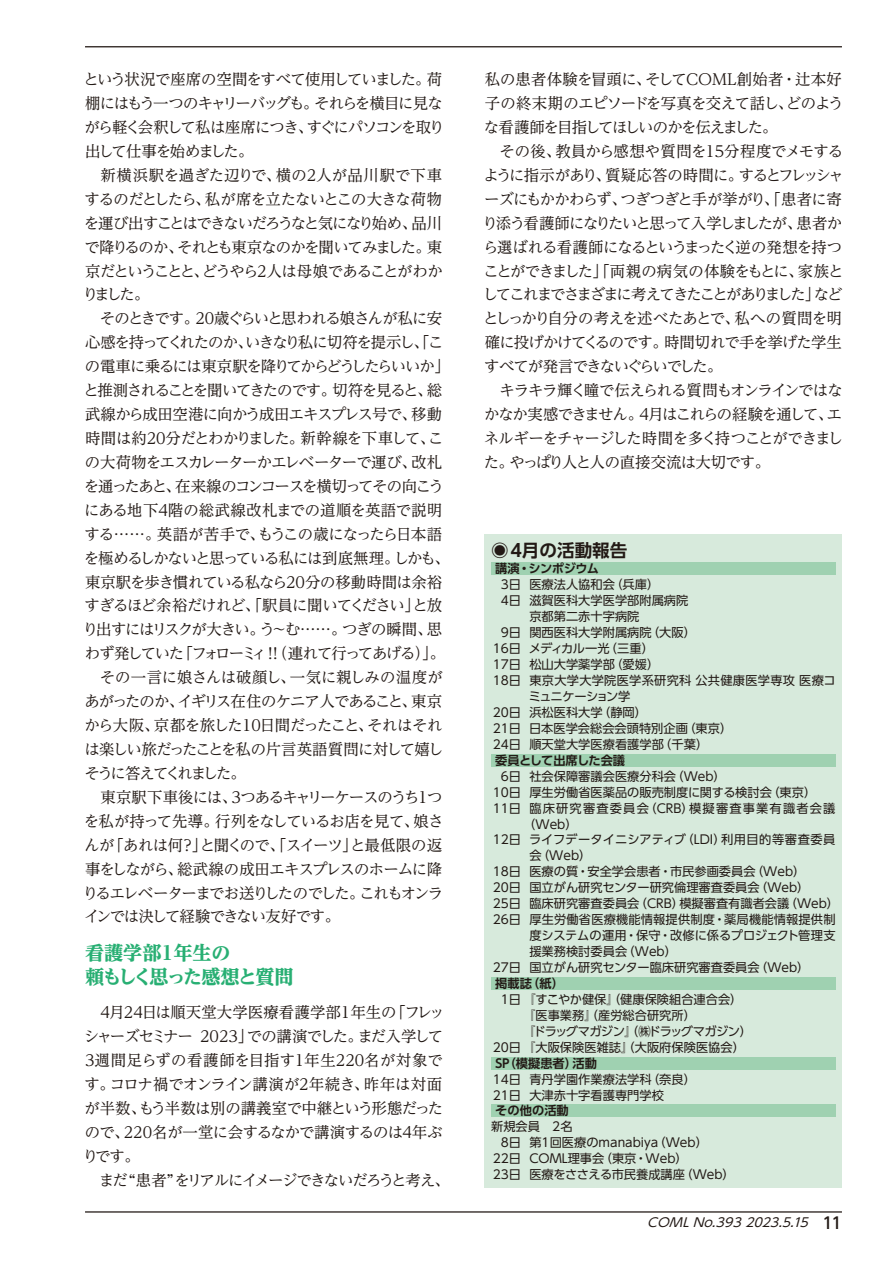
<style>
.page{position:relative;width:893px;height:1263px;background:#fff}
.page>*{position:absolute;margin:0;border:0;box-sizing:border-box;transform-origin:0 0}
.t1{font:19.2px/23.9px "UD Reimin Pr 6 N Heavy 90 pv RKSJ H";letter-spacing:-.025em;color:#28af73}
.t2{font:17.55px "UD Shin Go Pr 6 N De Bold 90 pv RKSJ H";color:#221915}
.t3{font:15.45px/23.9px "UD Reimin Pr 6 N Regular 90 pv RKSJ H";letter-spacing:-.065em;color:#221915}
.t4{font:15.45px/23.9px "UD Reimin Pr 6 N Regular 90 pv RKSJ H";letter-spacing:-.035em;color:#221915}
.t5{font:italic 12.3px "UD Shin Go Pr 6 N Regular 90 pv RKSJ H";color:#221915;scale:1.04 1}
.t6{font:12.15px/15.9px "UD Shin Go Pr 6 N Regular 90 pv RKSJ H";color:#221915}
.t7{font:12.15px "UD Shin Go Pr 6 N Regular 90 pv RKSJ H";letter-spacing:.095em;color:#221915}
.t8{font:12.15px "UD Shin Go Pr 6 N Regular 90 pv RKSJ H";letter-spacing:.02em;color:#221915}
.t9{font:12.15px "UD Shin Go Pr 6 N De Bold 90 pv RKSJ H";color:#221915}
.t10{font:12.15px "UD Shin Go Pr 6 N Regular 90 pv RKSJ H";letter-spacing:-.06em;color:#221915}
.t11{font:12.15px "UD Shin Go Pr 6 N De Bold 90 pv RKSJ H";letter-spacing:-.03em;color:#221915}
.t12{font:12.15px "UD Shin Go Pr 6 N De Bold 90 pv RKSJ H";letter-spacing:-.035em;color:#221915}
.t13{font:12.15px "UD Shin Go Pr 6 N Regular 90 pv RKSJ H";letter-spacing:-.065em;color:#221915}
.s1{font-family:"UD Shin Go Pr 6 N Medium 90 pv RKSJ H";font-style:normal;font-size:15.9px}
</style>
<div class="page">
<div style="left:485px;top:534px;width:357px;height:653px;background:#d7eadc"></div>
<div style="left:491px;top:1105px;width:345px;height:12px;background:#9fd1b1"></div>
<div style="left:491px;top:1057px;width:345px;height:12px;background:#9fd1b1"></div>
<div style="left:491px;top:977px;width:345px;height:12px;background:#9fd1b1"></div>
<div style="left:491px;top:563px;width:345px;height:12px;background:#9fd1b1"></div>
<div style="left:491px;top:754px;width:345px;height:12px;background:#9fd1b1"></div>
<hr style="left:85px;top:1211px;width:757px;height:1px;background:#221915">
<hr style="left:85px;top:46px;width:757px;height:1px;background:#221915">
<p class="t3" style="left:83px;top:69px;width:369px">という状況で座席の空間をすべて使用していました。荷棚にはもう一つのキャリーバッグも。それらを横目に見ながら軽く会釈して私は座席につき、すぐにパソコンを取り出して仕事を始めました。<br>　新横浜駅を過ぎた辺りで、横の2人が品川駅で下車するのだとしたら、私が席を立たないとこの大きな荷物を運び出すことはできないだろうなと気になり始め、品川で降りるのか、それとも東京なのかを聞いてみました。東京だということと、どうやら2人は母娘であることがわかりました。<br>　そのときです。20歳ぐらいと思われる娘さんが私に安心感を持ってくれたのか、いきなり私に切符を提示し、「この電車に乗るには東京駅を降りてからどうしたらいいか」と推測されることを聞いてきたのです。切符を見ると、総武線から成田空港に向かう成田エキスプレス号で、移動時間は約20分だとわかりました。新幹線を下車して、この大荷物をエスカレーターかエレベーターで運び、改札を通ったあと、在来線のコンコースを横切ってその向こうにある地下4階の総武線改札までの道順を英語で説明する……。英語が苦手で、もうこの歳になったら日本語を極めるしかないと思っている私には到底無理。しかも、東京駅を歩き慣れている私なら20分の移動時間は余裕すぎるほど余裕だけれど、「駅員に聞いてください」と放り出すにはリスクが大きい。う～む……。つぎの瞬間、思わず発していた「フォローミィ!!（連れて行ってあげる）」。　その一言に娘さんは破顔し、一気に親しみの温度があがったのか、イギリス在住のケニア人であること、東京から大阪、京都を旅した10日間だったこと、それはそれは楽しい旅だったことを私の片言英語質問に対して嬉しそうに答えてくれました。<br>　東京駅下車後には、3つあるキャリーケースのうち1つを私が持って先導。行列をなしているお店を見て、娘さんが「あれは何？」と聞くので、「スイーツ」と最低限の返事をしながら、総武線の成田エキスプレスのホームに降りるエレベーターまでお送りしたのでした。これもオンラインでは決して経験できない友好です。</p>
<p class="t1" style="left:85px;top:943px;width:210px">看護学部1年生の<br>頼もしく思った感想と質問</p>
<p class="t4" style="left:83px;top:1002px;width:369px">　4月24日は順天堂大学医療看護学部1年生の「フレッシャーズセミナー 2023」での講演でした。まだ入学して<br>3週間足らずの看護師を目指す1年生220名が対象です。コロナ禍でオンライン講演が2年続き、昨年は対面が半数、もう半数は別の講義室で中継という形態だったので、220名が一堂に会するなかで講演するのは4年ぶりです。<br>　まだ “患者”をリアルにイメージできないだろうと考え、</p>
<p class="t3" style="left:482px;top:70px;width:363px">私の患者体験を冒頭に、そしてCOML創始者・辻本好子の終末期のエピソードを写真を交えて話し、どのような看護師を目指してほしいのかを伝えました。<br>　その後、教員から感想や質問を15分程度でメモするように指示があり、質疑応答の時間に。するとフレッシャーズにもかかわらず、つぎつぎと手が挙がり、「患者に寄り添う看護師になりたいと思って入学しましたが、患者から選ばれる看護師になるというまったく逆の発想を持つことができました」「両親の病気の体験をもとに、家族としてこれまでさまざまに考えてきたことがありました」などとしっかり自分の考えを述べたあとで、私への質問を明確に投げかけてくるのです。時間切れで手を挙げた学生すべてが発言できないぐらいでした。<br>　キラキラ輝く瞳で伝えられる質問もオンラインではなかなか実感できません。4月はこれらの経験を通して、エネルギーをチャージした時間を多く持つことができました。やっぱり人と人の直接交流は大切です。</p>
<p class="t2" style="left:491px;top:543px;width:138px">◉4月の活動報告</p>
<p class="t12" style="left:495px;top:564px;width:105px">講演・シンポジウム</p>
<p class="t6" style="left:501px;top:578px;width:160px">3日 医療法人協和会（兵庫）</p>
<p class="t6" style="left:501px;top:594px;width:189px">4日 滋賀医科大学医学部附属病院</p>
<p class="t6" style="left:529px;top:610px;width:112px">京都第二赤十字病院</p>
<p class="t6" style="left:501px;top:626px;width:196px">9日 関西医科大学附属病院（大阪）</p>
<p class="t6" style="left:493px;top:642px;width:162px">16日 メディカル一光（三重）</p>
<p class="t6" style="left:493px;top:658px;width:168px">17日 松山大学薬学部（愛媛）</p>
<p class="t8" style="left:493px;top:676px;width:344px">18日 東京大学大学院医学系研究科 公共健康医学専攻 医療コ</p>
<p class="t13" style="left:529px;top:692px;width:103px">ミュニケーション学</p>
<p class="t6" style="left:493px;top:706px;width:156px">20日 浜松医科大学（静岡）</p>
<p class="t6" style="left:493px;top:722px;width:241px">21日 日本医学会総会会頭特別企画（東京）</p>
<p class="t6" style="left:493px;top:738px;width:217px">24日 順天堂大学医療看護学部（千葉）</p>
<p class="t11" style="left:495px;top:756px;width:131px">委員として出席した会議</p>
<p class="t6" style="left:501px;top:770px;width:226px">6日 社会保障審議会医療分科会（Web）</p>
<p class="t6" style="left:493px;top:786px;width:325px">10日 厚生労働省医薬品の販売制度に関する検討会（東京）</p>
<p class="t7" style="left:493px;top:803px;width:344px">11日 臨床研究審査委員会（CRB）模擬審査事業有識者会議</p>
<p class="t6" style="left:523px;top:818px;width:56px">（Web）</p>
<p class="t6" style="left:493px;top:833px;width:344px">12日 ライフデータイニシアティブ（LDI）利用目的等審査委員</p>
<p class="t6" style="left:529px;top:849px;width:63px">会（Web）</p>
<p class="t6" style="left:493px;top:865px;width:314px">18日 医療の質・安全学会患者・市民参画委員会（Web）</p>
<p class="t6" style="left:493px;top:881px;width:318px">20日 国立がん研究センター研究倫理審査委員会（Web）</p>
<p class="t6" style="left:493px;top:897px;width:348px">25日 臨床研究審査委員会（CRB）模擬審査有識者会議（Web）</p>
<p class="t6" style="left:493px;top:913px;width:344px">26日 厚生労働省医療機能情報提供制度・薬局機能情報提供制</p>
<p class="t6" style="left:529px;top:929px;width:308px">度システムの運用・保守・改修に係るプロジェクト管理支</p>
<p class="t6" style="left:529px;top:945px;width:149px">援業務検討委員会（Web）</p>
<p class="t6" style="left:493px;top:961px;width:318px">27日 国立がん研究センター臨床研究審査委員会（Web）</p>
<p class="t9" style="left:495px;top:979px;width:70px">掲載誌（紙）</p>
<p class="t6" style="left:501px;top:993px;width:243px">1日 『すこやか健保』（健康保険組合連合会）</p>
<p class="t6" style="left:523px;top:1009px;width:174px">『医事業務』（産労総合研究所）</p>
<p class="t10" style="left:523px;top:1027px;width:230px">『ドラッグマガジン』（㈱ドラッグマガジン）</p>
<p class="t6" style="left:493px;top:1041px;width:253px">20日 『大阪保険医雑誌』（大阪府保険医協会）</p>
<p class="t9" style="left:493px;top:1058px;width:106px">ＳＰ（模擬患者）活動</p>
<p class="t6" style="left:493px;top:1073px;width:205px">14日 青丹学園作業療法学科（奈良）<br>21日 大津赤十字看護専門学校</p>
<p class="t9" style="left:495px;top:1106px;width:75px">その他の活動</p>
<p class="t6" style="left:491px;top:1120px;width:83px">新規会員　2名</p>
<p class="t6" style="left:501px;top:1136px;width:208px">8日 第1回医療のmanabiya（Web）</p>
<p class="t6" style="left:493px;top:1152px;width:196px">22日 COML理事会（東京・Web）</p>
<p class="t6" style="left:493px;top:1168px;width:243px">23日 医療をささえる市民養成講座（Web）</p>
<p class="t5" style="left:647px;top:1218px;width:189px">COML No.393 2023.5.15 <span class="s1">1 1</span></p>
</div>
